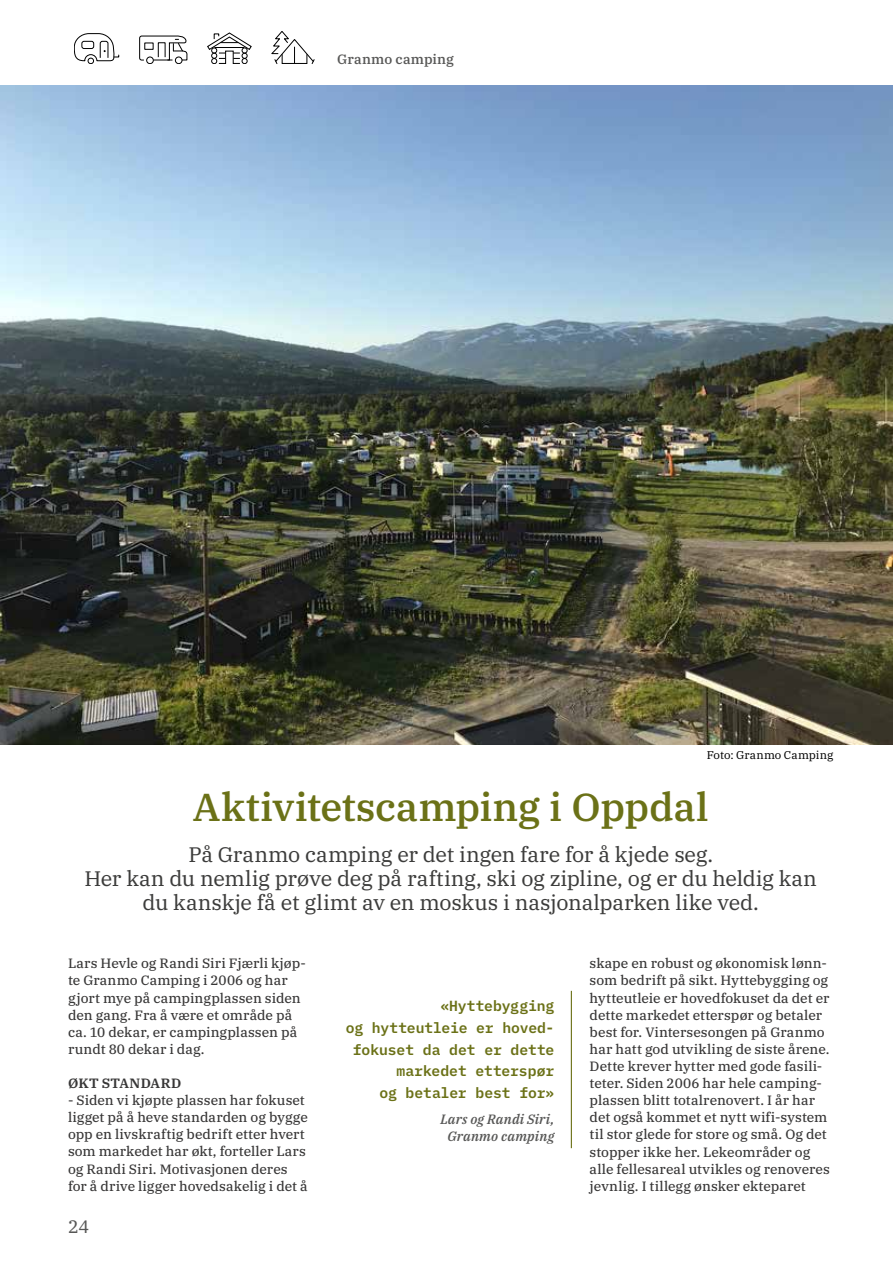
<style>
.page{position:relative;width:893px;height:1263px;background:#fff}
.page>*{position:absolute;margin:0;border:0;box-sizing:border-box;transform-origin:0 0}
.t1{font:500 39px "IBM Plex Serif";letter-spacing:-.005em;color:#6b7117}
.t2{font:21px/24px "IBM Plex Serif";letter-spacing:-.015em;color:#3c3c3b;text-align:center}
.t3{font:18px "IBM Plex Serif";color:#575756}
.t4{font:600 14.7px/21.8px "IBM Plex Mono";letter-spacing:-.005em;color:#6b7117;text-align:right}
.t5{font:13.5px/17.1px "IBM Plex Serif Text";color:#373636}
.t6{font:italic 500 13.5px/17.1px "IBM Plex Serif";letter-spacing:.01em;color:#575756;text-align:center}
.t7{font:500 13.5px "IBM Plex Serif";letter-spacing:.015em;color:#575756}
.t8{font:600 13.5px "IBM Plex Serif";letter-spacing:.02em;color:#373636}
.t9{font:11.25px "IBM Plex Serif";color:#000}
</style>
<div class="page">
<img style="left:0;top:85px;width:893px;height:659px">
<svg style="left:74px;top:33px;width:45px;height:31px"></svg>
<div style="left:147px;top:57px;width:6px;height:7px;border:1px solid #000;border-radius:50%"></div>
<div style="left:175px;top:57px;width:7px;height:7px;border:1px solid #000;border-radius:50%"></div>
<svg style="left:139px;top:36px;width:48px;height:25px"></svg>
<svg style="left:207px;top:33px;width:45px;height:31px"></svg>
<svg style="left:272px;top:31px;width:43px;height:33px"></svg>
<hr style="left:571px;top:991px;width:1px;height:157px;background:#6b7117">
<p class="t7" style="left:337px;top:49px;width:118px">Granmo camping</p>
<p class="t9" style="left:707px;top:747px;width:128px">Foto: Granmo Camping</p>
<h1 class="t1" style="left:193px;top:777px;width:517px">Aktivitetscamping i Oppdal</h1>
<h2 class="t2" style="left:84px;top:841px;width:734px">På Granmo camping er det ingen fare for å kjede seg.<br>Her kan du nemlig prøve deg på rafting, ski og zipline, og er du heldig kan du kanskje få et glimt av en moskus i nasjonalparken like ved.</h2>
<p class="t5" style="left:68px;top:954px;width:239px">Lars Hevle og Randi Siri Fjærli kjøp&shy;te Granmo Camping i 2006 og har gjort mye på campingplassen siden den gang. Fra å være et område på ca. 10 dekar, er campingplassen på rundt 80 dekar i dag.</p>
<p class="t8" style="left:68px;top:1072px;width:115px">ØKT STANDARD</p>
<p class="t5" style="left:68px;top:1091px;width:241px">- Siden vi kjøpte plassen har fokuset ligget på å heve standarden og bygge opp en livskraftig bedrift etter hvert som markedet har økt, forteller Lars og Randi Siri. Motivasjonen deres for å drive ligger hovedsakelig i det å</p>
<h3 class="t3" style="left:68px;top:1213px;width:23px">24</h3>
<p class="t4" style="left:346px;top:994px;width:210px">«Hyttebygging<br>og hytteutleie er hoved&shy;fokuset da det er dette markedet etterspør<br>og betaler best for»</p>
<p class="t6" style="left:440px;top:1109px;width:115px">Lars og Randi Siri,<br>Granmo camping</p>
<p class="t5" style="left:590px;top:954px;width:242px">skape en robust og økonomisk lønn&shy;som bedrift på sikt. Hyttebygging og hytteutleie er hovedfokuset da det er dette markedet etterspør og betaler best for. Vintersesongen på Granmo har hatt god utvikling de siste årene.<br>Dette krever hytter med gode fasili&shy;teter. Siden 2006 har hele camping&shy;plassen blitt totalrenovert. I år har det også kommet et nytt wifi-system til stor glede for store og små. Og det stopper ikke her. Lekeområder og alle fellesareal utvikles og renoveres jevnlig. I tillegg ønsker ekteparet</p>
</div>
